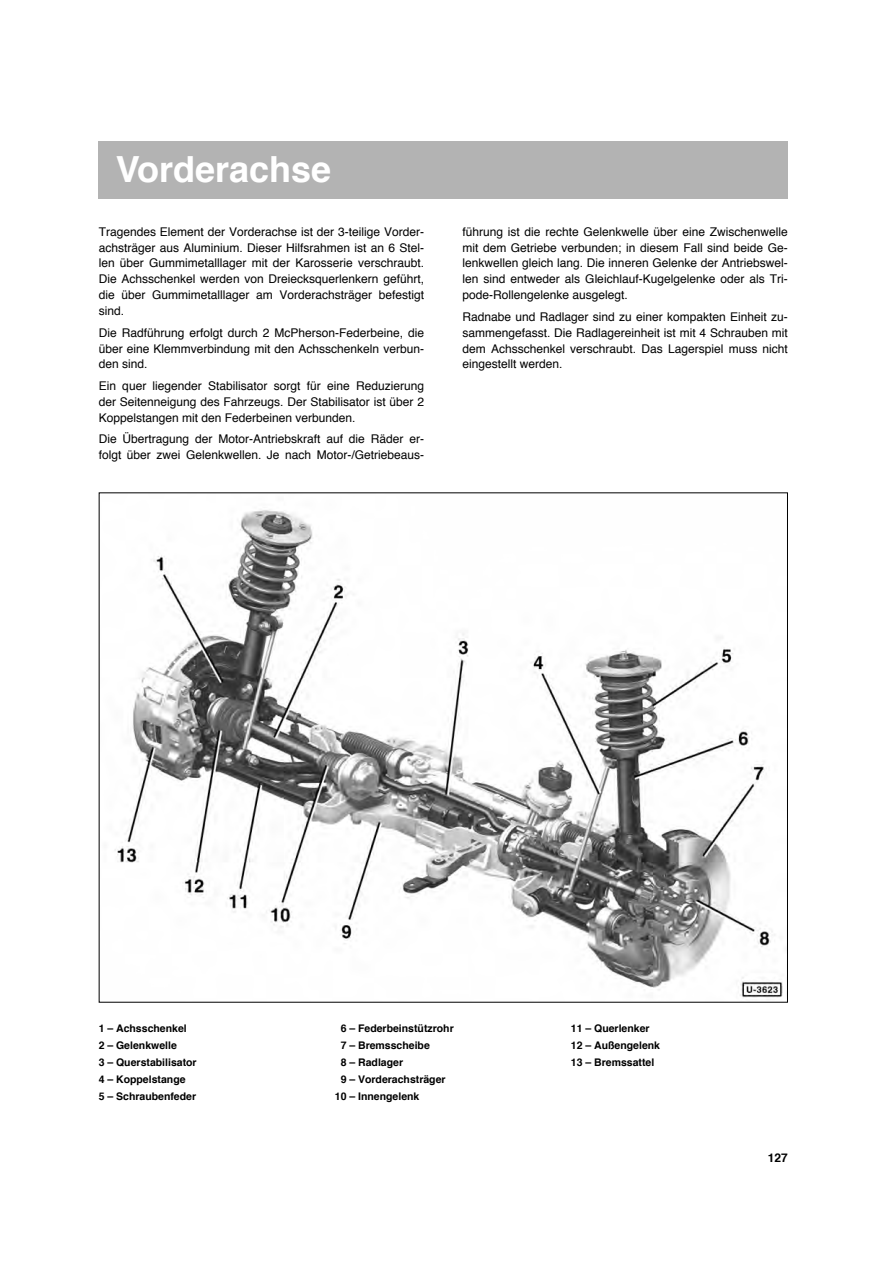
<style>
.page{position:relative;width:893px;height:1263px;background:#fff}
.page>*{position:absolute;margin:0;border:0;box-sizing:border-box;transform-origin:0 0}
.t1{font:700 36px "Helvetica";color:#fff}
.t2{font:12px/15.9px "Helvetica";color:#000;text-align:justify}
.t3{font:700 12px "Helvetica";color:#000}
.t4{font:700 10.5px/17px "Helvetica";color:#000}
</style>
<div class="page">
<div style="left:99px;top:142px;width:688px;height:57px;background:#b3b3b3"></div>
<img style="left:115px;top:510px;width:668px;height:488px">
<h1 class="t1" style="left:116px;top:154px;width:217px">Vorderachse</h1>
<p class="t2" style="left:99px;top:224px;width:327px">Tragendes Element der Vorderachse ist der 3-teilige Vorder&shy;achsträger aus Aluminium. Dieser Hilfsrahmen ist an 6 Stel&shy;len über Gummimetalllager mit der Karosserie verschraubt.<br>Die Achsschenkel werden von Dreiecksquerlenkern geführt, die über Gummimetalllager am Vorderachsträger befestigt sind.</p>
<p class="t2" style="left:99px;top:325px;width:327px">Die Radführung erfolgt durch 2 McPherson-Federbeine, die über eine Klemmverbindung mit den Achsschenkeln verbun&shy;den sind.</p>
<p class="t2" style="left:99px;top:379px;width:327px">Ein quer liegender Stabilisator sorgt für eine Reduzierung der Seitenneigung des Fahrzeugs. Der Stabilisator ist über 2<br>Koppelstangen mit den Federbeinen verbunden.</p>
<p class="t2" style="left:99px;top:432px;width:327px">Die Übertragung der Motor-Antriebskraft auf die Räder er&shy;folgt über zwei Gelenkwellen. Je nach Motor-/Getriebeaus-</p>
<p class="t2" style="left:462px;top:224px;width:327px">führung ist die rechte Gelenkwelle über eine Zwischenwelle mit dem Getriebe verbunden; in diesem Fall sind beide Ge&shy;lenkwellen gleich lang. Die inneren Gelenke der Antriebswel&shy;len sind entweder als Gleichlauf-Kugelgelenke oder als Tri&shy;pode-Rollengelenke ausgelegt.</p>
<p class="t2" style="left:462px;top:309px;width:327px">Radnabe und Radlager sind zu einer kompakten Einheit zu&shy;sammengefasst. Die Radlagereinheit ist mit 4 Schrauben mit dem Achsschenkel verschraubt. Das Lagerspiel muss nicht eingestellt werden.</p>
<p class="t4" style="left:99px;top:1020px;width:99px">1 – Achsschenkel<br>2 – Gelenkwelle<br>3 – Querstabilisator<br>4 – Koppelstange<br>5 – Schraubenfeder</p>
<p class="t4" style="left:340px;top:1020px;width:115px">6 – Federbeinstützrohr</p>
<p class="t4" style="left:340px;top:1037px;width:91px">7 – Bremsscheibe</p>
<p class="t4" style="left:340px;top:1054px;width:64px">8 – Radlager</p>
<p class="t4" style="left:340px;top:1071px;width:106px">9 – Vorderachsträger</p>
<p class="t4" style="left:335px;top:1088px;width:86px">10 – Innengelenk</p>
<p class="t4" style="left:571px;top:1020px;width:91px">11 – Querlenker<br>12 – Außengelenk<br>13 – Bremssattel</p>
<p class="t3" style="left:767px;top:1153px;width:22px">127</p>
</div>
